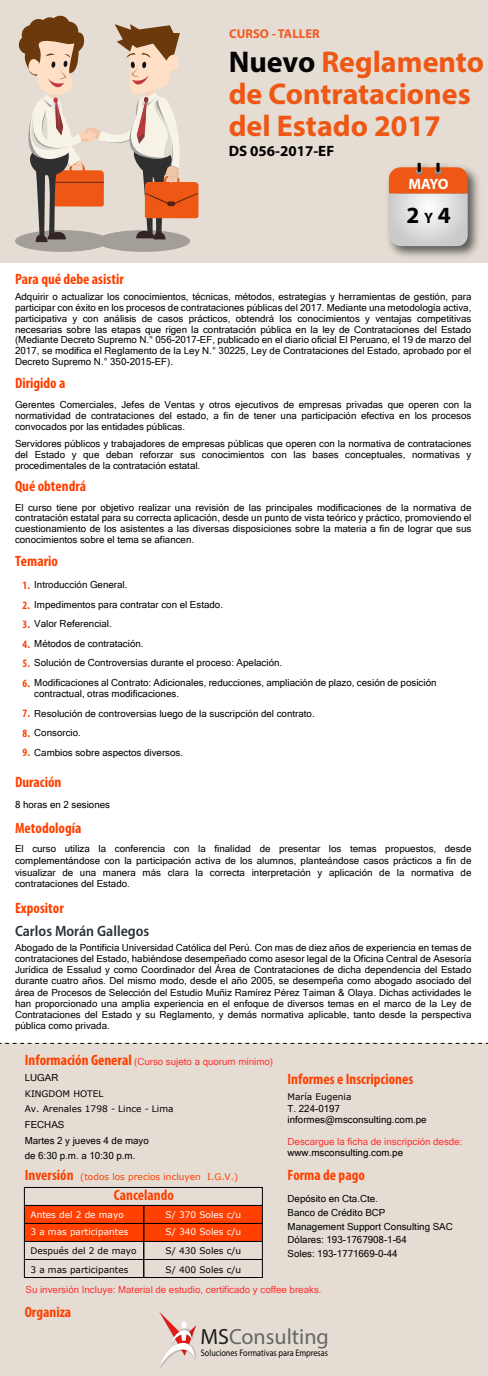
<style>
.page{position:relative;width:488px;height:1376px;background:#fff}
.page>*{position:absolute;margin:0;border:0;box-sizing:border-box;transform-origin:0 0}
.t1{font:700 30px/32.2px "Myriad Pro";color:#ee5714}
.t2{font:700 23.25px "Myriad Pro";color:#000}
.t3{font:21.98px "Myriad Pro";color:#666}
.t4{font:700 condensed 15px "Myriad Pro";color:#ff4000}
.t5{font:600 semi-condensed 15px "Myriad Pro";color:#2a303a}
.t6{font:700 15px "Myriad Pro";color:#000}
.t7{font:700 15px "Myriad Pro";color:#fff}
.t8{font:700 12.75px "Myriad Pro";color:#f15a24}
.t9{font:700 condensed 11.25px/19.5px "Myriad Pro";color:#ff4000;text-align:justify}
.t10{font:9.75px/10.8px "Microsoft Sans Serif";color:#000;text-align:justify}
.t11{font:9.75px "Microsoft Sans Serif";color:#f33}
.t12{font:9.45px "Myriad Pro";color:#000;scale:.86 1}
.t13{font:9px/15.6px "MS Reference Sans Serif";color:#000}
.t14{font:9px "MS Reference Sans Serif";color:#fff}
.t15{font:9px "MS Reference Sans Serif";color:#ff4000}
.s1{color:#050505}
.s2{font-size:15px}
.s3{font-family:"Myriad Pro";font-weight:700;font-stretch:condensed;font-size:15px;color:#ff4000}
.s4{font-family:"Myriad Pro";font-weight:700;font-stretch:condensed;font-size:15px}
.s5{color:#1d1d1b}
</style>
<div class="page">
<div style="left:0;top:0;width:488px;height:263px;background:#e5ddd3"></div>
<svg style="left:15px;top:15px;width:183px;height:237px"></svg>
<img style="left:389px;top:162px;width:90px;height:95px">
<svg style="left:388px;top:163px;width:79px;height:83px"></svg>
<div style="left:0;top:1043px;width:488px;height:332px;background:#e5ddd3"></div>
<svg style="left:0;top:1043px;width:488px;height:1px"></svg>
<svg style="left:159px;top:1312px;width:37px;height:54px"></svg>
<div style="left:24px;top:1205px;width:238px;height:36px;background:#ff4000"></div>
<svg style="left:24px;top:1187px;width:239px;height:19px"></svg>
<div style="left:24px;top:1205px;width:120px;height:18px;border:1px solid #000"></div>
<div style="left:143px;top:1205px;width:119px;height:18px;border:1px solid #000"></div>
<div style="left:24px;top:1223px;width:120px;height:18px;border:1px solid #000"></div>
<div style="left:143px;top:1223px;width:119px;height:18px;border:1px solid #000"></div>
<div style="left:24px;top:1241px;width:120px;height:18px;border:1px solid #000"></div>
<div style="left:143px;top:1241px;width:119px;height:18px;border:1px solid #000"></div>
<div style="left:24px;top:1259px;width:120px;height:18px;border:1px solid #000"></div>
<div style="left:143px;top:1259px;width:119px;height:18px;border:1px solid #000"></div>
<h3 class="t8" style="left:229px;top:25px;width:92px">CURSO - TALLER</h3>
<h1 class="t1" style="left:228px;top:45px;width:257px"><span class="s1">Nuevo</span> Reglamento de Contrataciones del Estado 2017</h1>
<h3 class="t6" style="left:228px;top:141px;width:107px">DS 056-2017-EF</h3>
<h3 class="t7" style="left:408px;top:174px;width:42px">MAYO</h3>
<h2 class="t2" style="left:406px;top:200px;width:46px">2 <span class="s2">Y</span> 4</h2>
<h3 class="t4" style="left:15px;top:269px;width:110px">Para qué debe asistir</h3>
<p class="t10" style="left:15px;top:291px;width:457px">Adquirir o actualizar los conocimientos, técnicas, métodos, estrategias y herramientas de gestión, para participar con éxito en los procesos de contrataciones públicas del 2017. Mediante una metodología activa, participativa y con análisis de casos prácticos, obtendrá los conocimientos y ventajas competitivas necesarias sobre las etapas que rigen la contratación pública en la ley de Contrataciones del Estado (Mediante Decreto Supremo N.° 056-2017-EF, publicado en el diario oficial El Peruano, el 19 de marzo del 2017, se modifica el Reglamento de la Ley N.° 30225, Ley de Contrataciones del Estado, aprobado por el Decreto Supremo N.° 350-2015-EF).</p>
<h3 class="t4" style="left:15px;top:373px;width:52px">Dirigido a</h3>
<p class="t10" style="left:15px;top:399px;width:457px">Gerentes Comerciales, Jefes de Ventas y otros ejecutivos de empresas privadas que operen con la normatividad de contrataciones del estado, a fin de tener una participación efectiva en los procesos convocados por las entidades públicas.</p>
<p class="t10" style="left:15px;top:438px;width:457px">Servidores públicos y trabajadores de empresas públicas que operen con la normativa de contrataciones del Estado y que deban reforzar sus conocimientos con las bases conceptuales, normativas y procedimentales de la contratación estatal.</p>
<h3 class="t4" style="left:15px;top:477px;width:73px">Qué obtendrá</h3>
<p class="t10" style="left:15px;top:501px;width:457px">El curso tiene por objetivo realizar una revisión de las principales modificaciones de la normativa de contratación estatal para su correcta aplicación, desde un punto de vista teórico y práctico, promoviendo el cuestionamiento de los asistentes a las diversas disposiciones sobre la materia a fin de lograr que sus conocimientos sobre el tema se afiancen.</p>
<h3 class="t4" style="left:15px;top:551px;width:44px">Temario</h3>
<p class="t10" style="left:34px;top:575px;width:403px;line-height:19.5px;text-align:left">Introducción General.<br>Impedimentos para contratar con el Estado.<br>Valor Referencial.<br>Métodos de contratación.<br>Solución de Controversias durante el proceso: Apelación.<br>Modificaciones al Contrato: Adicionales, reducciones, ampliación de plazo, cesión de posición</p>
<p class="t10" style="left:34px;top:683px;width:282px;line-height:19.5px;text-align:left">contractual, otras modificaciones.<br>Resolución de controversias luego de la suscripción del contrato.<br>Consorcio.<br>Cambios sobre aspectos diversos.</p>
<p class="t9" style="left:23px;top:575px;width:9px">1.<br>2.<br>3.<br>4.<br>5.<br>6.</p>
<p class="t9" style="left:23px;top:703px;width:9px">7.<br>8.<br>9.</p>
<h3 class="t4" style="left:15px;top:772px;width:48px">Duración</h3>
<p class="t10" style="left:15px;top:798px;width:96px">8 horas en 2 sesiones</p>
<h3 class="t4" style="left:15px;top:818px;width:68px">Metodología</h3>
<p class="t10" style="left:15px;top:842px;width:457px;line-height:11.7px">El curso utiliza la conferencia con la finalidad de presentar los temas propuestos, desde complementándose con la participación activa de los alumnos, planteándose casos prácticos a fin de visualizar de una manera más clara la correcta interpretación y aplicación de la normativa de contrataciones del Estado.</p>
<h3 class="t4" style="left:15px;top:898px;width:50px">Expositor</h3>
<h3 class="t5" style="left:15px;top:921px;width:136px">Carlos Morán Gallegos</h3>
<p class="t10" style="left:15px;top:941px;width:457px;line-height:11.2px">Abogado de la Pontificia Universidad Católica del Perú. Con mas de diez años de experiencia en temas de contrataciones del Estado, habiéndose desempeñado como asesor legal de la Oficina Central de Asesoría Jurídica de Essalud y como Coordinador del Área de Contrataciones de dicha dependencia del Estado durante cuatro años. Del mismo modo, desde el año 2005, se desempeña como abogado asociado del área de Procesos de Selección del Estudio Muñiz Ramírez Pérez Taiman &amp; Olaya. Dichas actividades le han proporcionado una amplia experiencia en el enfoque de diversos temas en el marco de la Ley de Contrataciones del Estado y su Reglamento, y demás normativa aplicable, tanto desde la perspectiva pública como privada.</p>
<p class="t11" style="left:25px;top:1055px;width:250px"><span class="s3">Información General</span> (Curso sujeto a quorum mínimo)</p>
<h3 class="t4" style="left:287px;top:1069px;width:127px">Informes e Inscripciones</h3>
<p class="t10" style="left:25px;top:1072px;width:35px">LUGAR</p>
<p class="t13" style="left:25px;top:1085px;width:150px">KINGDOM HOTEL<br>Av. Arenales 1798 - Lince - Lima</p>
<p class="t10" style="left:25px;top:1116px;width:125px;line-height:15.6px;text-align:left">FECHAS<br>Martes 2 y jueves 4 de mayo de 6:30 p.m. a 10:30 p.m.</p>
<p class="t13" style="left:287px;top:1088px;width:65px">María Eugenia</p>
<p class="t10" style="left:287px;top:1102px;width:141px;line-height:11.7px">T. 224-0197 informes@msconsulting.com.pe</p>
<p class="t11" style="left:287px;top:1134px;width:176px">Descargue la ficha de inscripción desde:</p>
<p class="t10" style="left:287px;top:1147px;width:117px">www.msconsulting.com.pe</p>
<p class="t15" style="left:25px;top:1170px;width:215px"><span class="s4">Inversión</span> (todos los precios incluyen I.G.V.)</p>
<h3 class="t4" style="left:287px;top:1165px;width:79px">Forma de pago</h3>
<p class="t10" style="left:287px;top:1191px;width:167px;line-height:13.6px;text-align:left">Depósito en Cta.Cte.<br>Banco de Crédito BCP<br>Management Support Consulting SAC<br>Dólares: 193-1767908-1-64<br>Soles: 193-1771669-0-44</p>
<p class="t11" style="left:26px;top:1282px;width:297px">Su inversión Incluye: Material de estudio, certificado y coffee breaks.</p>
<h3 class="t4" style="left:25px;top:1302px;width:48px">Organiza</h3>
<h3 class="t3" style="left:200px;top:1323px;width:130px"><span class="s5">MS</span>Consulting</h3>
<p class="t12" style="left:201px;top:1346px;width:149px">Soluciones Formativas para Empresas</p>
<h3 class="t4" style="left:114px;top:1185px;width:61px">Cancelando</h3>
<p class="t14" style="left:30px;top:1208px;width:95px">Antes del 2 de mayo</p>
<p class="t14" style="left:165px;top:1208px;width:77px">S/ 370 Soles c/u</p>
<p class="t14" style="left:30px;top:1226px;width:99px">3 a mas participantes</p>
<p class="t14" style="left:165px;top:1226px;width:77px">S/ 340 Soles c/u</p>
<p class="t13" style="left:30px;top:1242px;width:108px">Después del 2 de mayo</p>
<p class="t13" style="left:165px;top:1242px;width:77px">S/ 430 Soles c/u</p>
<p class="t13" style="left:30px;top:1261px;width:99px">3 a mas participantes</p>
<p class="t13" style="left:165px;top:1261px;width:77px">S/ 400 Soles c/u</p>
</div>
